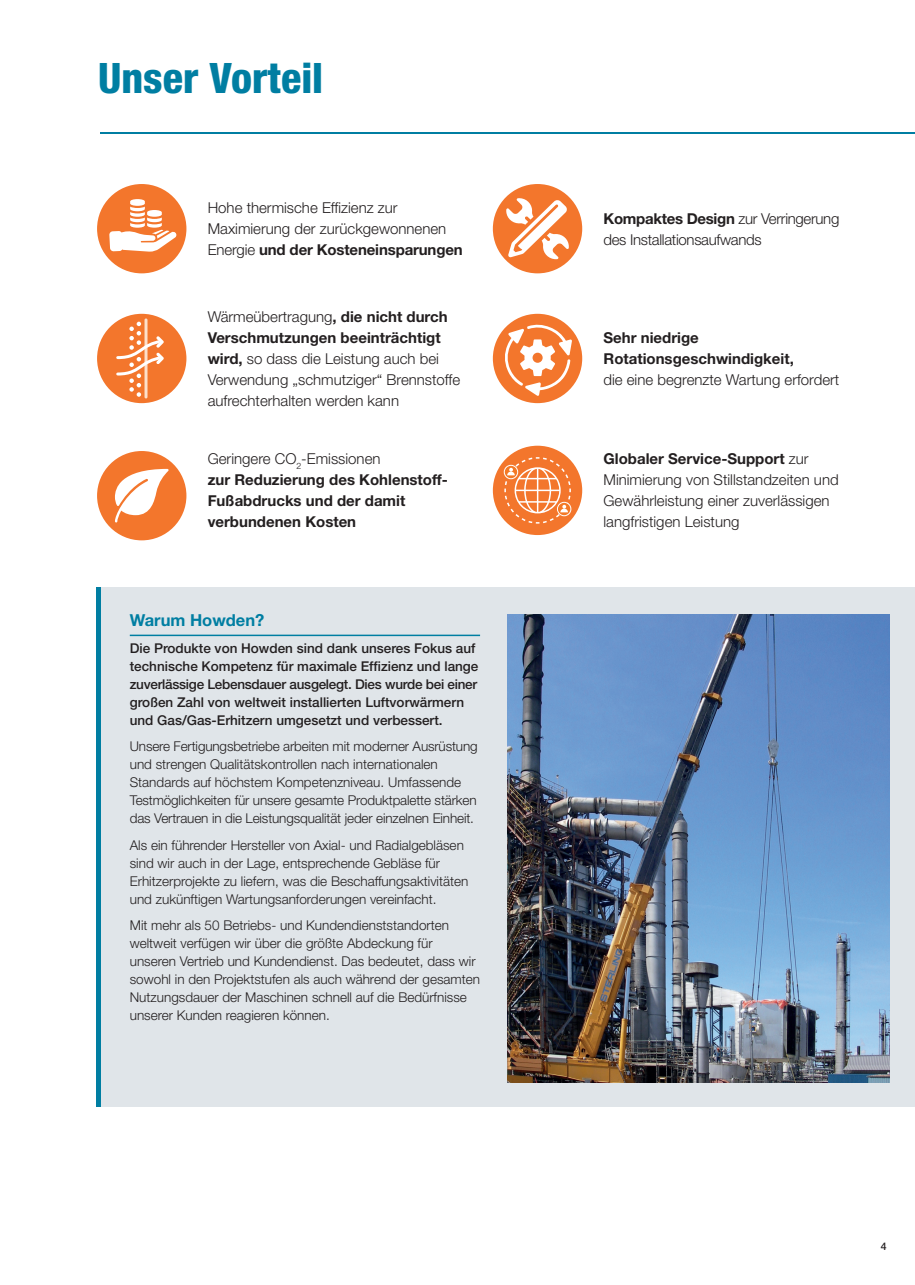
<style>
.page{position:relative;width:915px;height:1285px;background:#fff}
.page>*{position:absolute;margin:0;border:0;box-sizing:border-box;transform-origin:0 0}
.t1{font:800 condensed 42px "Helvetica Neue LT Pro";color:#007ea2}
.t2{font:700 16.5px "Helvetica Neue LT Pro";color:#007ea2}
.t3{font:300 15px/21px "Helvetica Neue LT Pro";color:#231f20}
.t4{font:700 15px/21px "Helvetica Neue LT Pro";color:#231f20}
.t5{font:300 15px/21px "Helvetica Neue LT Pro";letter-spacing:-.02em;color:#231f20}
.t6{font:300 13.5px/18px "Helvetica Neue LT Pro";color:#231f20}
.t7{font:500 13.5px/18px "Helvetica Neue LT Pro";color:#231f20}
.t8{font:500 10.5px "Helvetica Neue LT Pro";color:#231f20}
.s1{font-weight:700}
.s2{font-weight:300}
</style>
<div class="page">
<hr style="left:100px;top:132px;width:814px;height:1px;background:#007ea2">
<div style="left:96px;top:587px;width:818px;height:519px;background:#e0e5e9"></div>
<hr style="left:130px;top:634px;width:350px;height:2px;background:#007ea2">
<div style="left:492px;top:184px;width:90px;height:89px;background:#f3762c;border-radius:50%"></div>
<svg style="left:506px;top:198px;width:62px;height:61px"></svg>
<div style="left:492px;top:314px;width:90px;height:89px;background:#f3762c;border-radius:50%"></div>
<svg style="left:504px;top:324px;width:67px;height:72px"></svg>
<div style="left:492px;top:445px;width:90px;height:90px;background:#f3762c;border-radius:50%"></div>
<img style="left:507px;top:614px;width:382px;height:468px">
<div style="left:97px;top:451px;width:89px;height:89px;background:#f3762c;border-radius:50%"></div>
<svg style="left:115px;top:469px;width:54px;height:53px"></svg>
<div style="left:97px;top:184px;width:89px;height:89px;background:#f3762c;border-radius:50%"></div>
<svg style="left:109px;top:199px;width:68px;height:52px"></svg>
<hr style="left:96px;top:587px;width:4px;height:519px;background:#007ea2">
<div style="left:97px;top:314px;width:89px;height:89px;background:#f3762c;border-radius:50%"></div>
<hr style="left:144px;top:318px;width:3px;height:80px;background:#fddfc9;border-radius:2px">
<svg style="left:115px;top:321px;width:49px;height:75px"></svg>
<svg style="left:503px;top:456px;width:68px;height:68px"></svg>
<h1 class="t1" style="left:98px;top:53px;width:226px">Unser Vorteil</h1>
<p class="t3" style="left:208px;top:197px;width:256px">Hohe thermische Effizienz zur<br>Maximierung der zurückgewonnenen<br>Energie <span class="s1">und der Kosteneinsparungen</span></p>
<p class="t5" style="left:603px;top:207px;width:237px"><span class="s1">Kompaktes Design</span> zur Verringerung des Installationsaufwands</p>
<p class="t3" style="left:208px;top:305px;width:254px">Wärmeübertragung<span class="s1">, die nicht durch Verschmutzungen beeinträchtigt wird,</span> so dass die Leistung auch bei Verwendung „schmutziger“ Brennstoffe aufrechterhalten werden kann</p>
<p class="t4" style="left:208px;top:448px;width:241px"><span class="s2">Geringere CO</span><sub>2</sub><span class="s2">-Emissionen<br></span>zur Reduzierung des Kohlenstoff-<br>Fußabdrucks und der damit verbundenen Kosten</p>
<p class="t2" style="left:130px;top:609px;width:136px">Warum Howden?</p>
<p class="t7" style="left:130px;top:638px;width:350px">Die Produkte von Howden sind dank unseres Fokus auf technische Kompetenz für maximale Effizienz und lange zuverlässige Lebensdauer ausgelegt. Dies wurde bei einer großen Zahl von weltweit installierten Luftvorwärmern und Gas/Gas-Erhitzern umgesetzt und verbessert.</p>
<p class="t6" style="left:130px;top:737px;width:349px">Unsere Fertigungsbetriebe arbeiten mit moderner Ausrüstung und strengen Qualitätskontrollen nach internationalen Standards auf höchstem Kompetenzniveau. Umfassende Testmöglichkeiten für unsere gesamte Produktpalette stärken das Vertrauen in die Leistungsqualität jeder einzelnen Einheit.</p>
<p class="t6" style="left:130px;top:835px;width:340px">Als ein führender Hersteller von Axial- und Radialgebläsen sind wir auch in der Lage, entsprechende Gebläse für Erhitzerprojekte zu liefern, was die Beschaffungsaktivitäten und zukünftigen Wartungsanforderungen vereinfacht.</p>
<p class="t6" style="left:130px;top:916px;width:351px">Mit mehr als 50 Betriebs- und Kundendienststandorten weltweit verfügen wir über die größte Abdeckung für unseren Vertrieb und Kundendienst. Das bedeutet, dass wir sowohl in den Projektstufen als auch während der gesamten Nutzungsdauer der Maschinen schnell auf die Bedürfnisse unserer Kunden reagieren können.</p>
<p class="t4" style="left:603px;top:326px;width:192px">Sehr niedrige<br>Rotationsgeschwindigkeit,</p>
<p class="t3" style="left:603px;top:368px;width:237px">die eine begrenzte Wartung erfordert</p>
<p class="t3" style="left:603px;top:448px;width:237px"><span class="s1">Globaler Service-Support</span> zur Minimierung von Stillstandzeiten und Gewährleistung einer zuverlässigen langfristigen Leistung</p>
<p class="t8" style="left:880px;top:1239px;width:7px">4</p>
</div>
